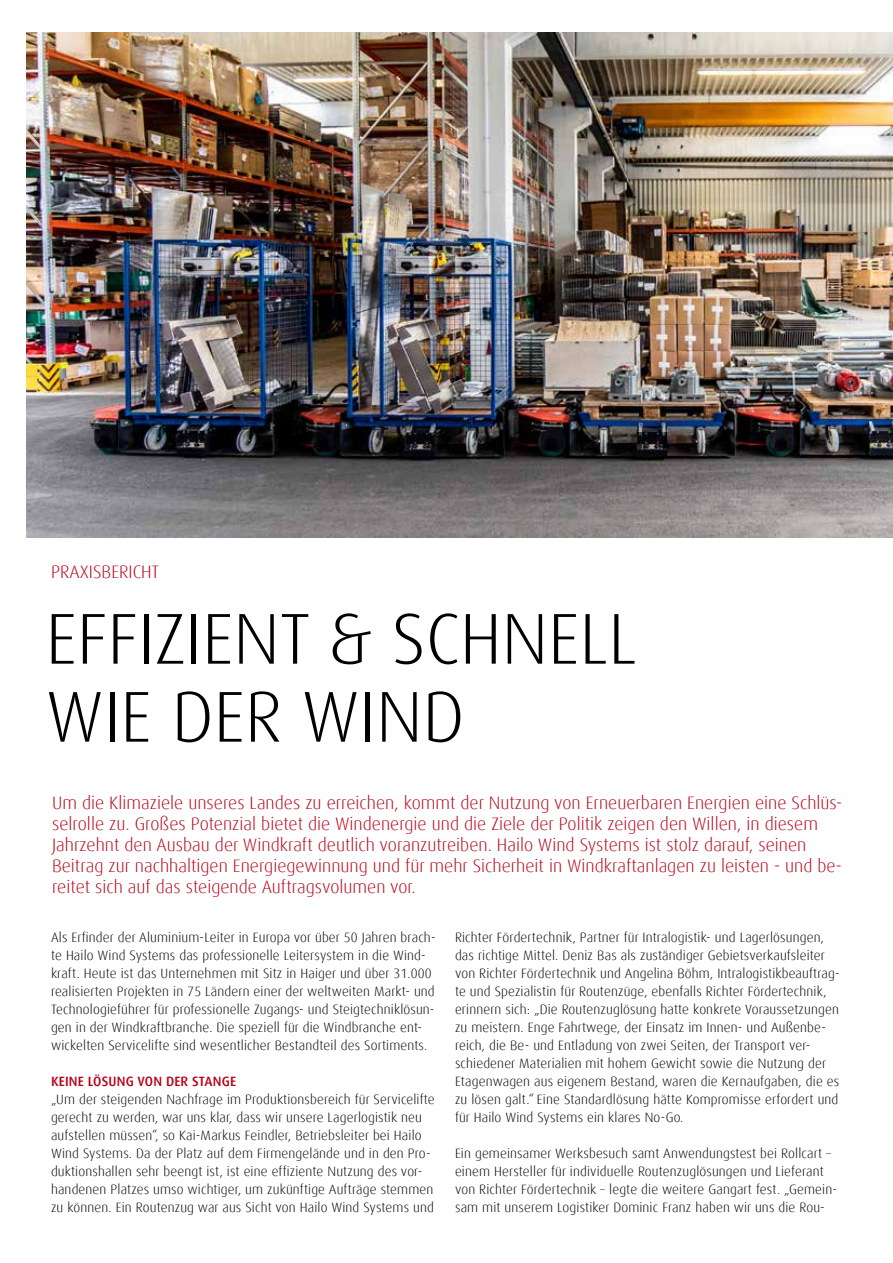
<style>
.page{position:relative;width:893px;height:1263px;background:#fff}
.page>*{position:absolute;margin:0;border:0;box-sizing:border-box;transform-origin:0 0}
.t1{font:300 72px/78px "Dax Offc Pro";color:#000}
.t2{font:300 18px/21px "Dax Offc Pro";color:#b7031a}
.t3{font:300 13.5px/18px "Dax Offc Pro";letter-spacing:.01em;color:#000}
.t4{font:500 13.5px "Dax Offc Pro";letter-spacing:.01em;color:#b7031a}
</style>
<div class="page">
<img style="left:27px;top:32px;width:866px;height:505px">
<h2 class="t2" style="left:51px;top:561px;width:110px">PRAXISBERICHT</h2>
<h1 class="t1" style="left:46px;top:600px;width:593px">EFFIZIENT &amp; SCHNELL<br>WIE DER WIND</h1>
<p class="t2" style="left:52px;top:792px;width:792px">Um die Klimaziele unseres Landes zu erreichen, kommt der Nutzung von Erneuerbaren Energien eine Schlüs&shy;selrolle zu. Großes Potenzial bietet die Windenergie und die Ziele der Politik zeigen den Willen, in diesem Jahrzehnt den Ausbau der Windkraft deutlich voranzutreiben. Hailo Wind Systems ist stolz darauf, seinen Beitrag zur nachhaltigen Energiegewinnung und für mehr Sicherheit in Windkraftanlagen zu leisten - und be&shy;reitet sich auf das steigende Auftragsvolumen vor.</p>
<p class="t3" style="left:51px;top:928px;width:386px">Als Erfinder der Aluminium-Leiter in Europa vor über 50 Jahren brach&shy;te Hailo Wind Systems das professionelle Leitersystem in die Wind&shy;kraft. Heute ist das Unternehmen mit Sitz in Haiger und über 31.000 realisierten Projekten in 75 Ländern einer der weltweiten Markt- und Technologieführer für professionelle Zugangs- und Steigtechniklösun&shy;gen in der Windkraftbranche. Die speziell für die Windbranche ent&shy;wickelten Servicelifte sind wesentlicher Bestandteil des Sortiments.</p>
<p class="t4" style="left:51px;top:1073px;width:187px">KEINE LÖSUNG VON DER STANGE</p>
<p class="t3" style="left:51px;top:1090px;width:385px">„Um der steigenden Nachfrage im Produktionsbereich für Servicelifte gerecht zu werden, war uns klar, dass wir unsere Lagerlogistik neu aufstellen müssen“, so Kai-Markus Feindler, Betriebsleiter bei Hailo Wind Systems. Da der Platz auf dem Firmengelände und in den Pro&shy;duktionshallen sehr beengt ist, ist eine effiziente Nutzung des vor&shy;handenen Platzes umso wichtiger, um zukünftige Aufträge stemmen zu können. Ein Routenzug war aus Sicht von Hailo Wind Systems und</p>
<p class="t3" style="left:455px;top:928px;width:386px">Richter Fördertechnik, Partner für Intralogistik- und Lagerlösungen, das richtige Mittel. Deniz Bas als zuständiger Gebietsverkaufsleiter von Richter Fördertechnik und Angelina Böhm, Intralogistikbeauftrag&shy;te und Spezialistin für Routenzüge, ebenfalls Richter Fördertechnik, erinnern sich: „Die Routenzuglösung hatte konkrete Voraussetzungen zu meistern. Enge Fahrtwege, der Einsatz im Innen- und Außenbe&shy;reich, die Be- und Entladung von zwei Seiten, der Transport ver&shy;schiedener Materialien mit hohem Gewicht sowie die Nutzung der Etagenwagen aus eigenem Bestand, waren die Kernaufgaben, die es zu lösen galt.“ Eine Standardlösung hätte Kompromisse erfordert und für Hailo Wind Systems ein klares No-Go.</p>
<p class="t3" style="left:455px;top:1144px;width:383px">Ein gemeinsamer Werksbesuch samt Anwendungstest bei Rollcart – einem Hersteller für individuelle Routenzuglösungen und Lieferant von Richter Fördertechnik – legte die weitere Gangart fest. „Gemein&shy;sam mit unserem Logistiker Dominic Franz haben wir uns die Rou-</p>
</div>
